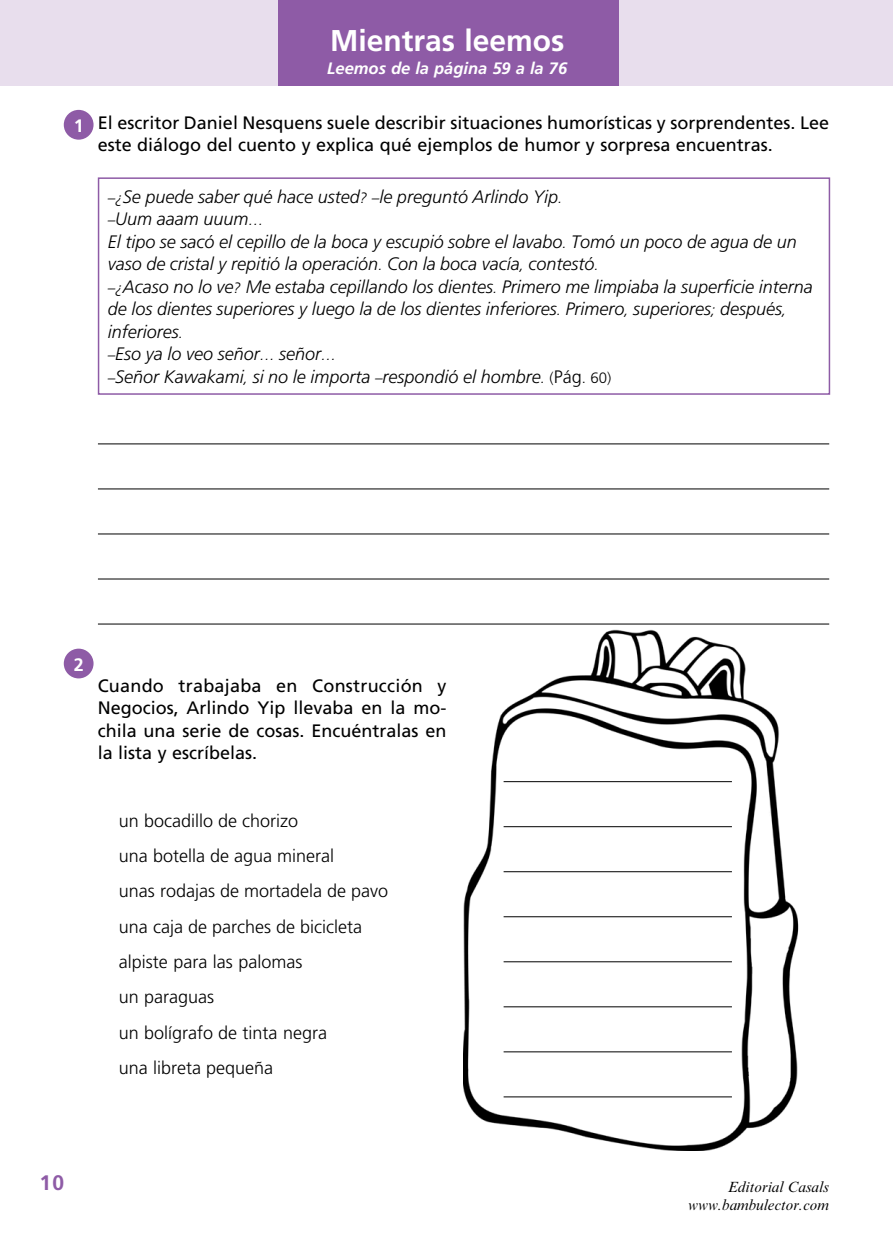
<style>
.page{position:relative;width:893px;height:1234px;background:#fff}
.page>*{position:absolute;margin:0;border:0;box-sizing:border-box;transform-origin:0 0}
.t1{font:700 30px "Frutiger";color:#fff}
.t2{font:700 21px "Frutiger";color:#8e5ba6}
.t3{font:italic 300 18px/22.5px "Frutiger LT Std";color:#000}
.t4{font:18px/22.5px "Frutiger LT Std";color:#000}
.t5{font:300 18px/35.2px "Frutiger LT Std";color:#000}
.t6{font:700 18px "Frutiger";color:#fff}
.t7{font:italic 700 16.5px "Frutiger";color:#fff}
.t8{font:italic 15px/18px "Times New Roman MT Std";color:#000;text-align:right}
.s1{font-size:15px}
.s2{font-style:normal;font-size:15px}
.s3{font-style:normal}
</style>
<div class="page">
<div style="left:0;top:0;width:893px;height:85px;background:#e8deed"></div>
<hr style="left:98px;top:443px;width:731px;height:1px;background:#000">
<hr style="left:98px;top:488px;width:731px;height:1px;background:#000">
<hr style="left:98px;top:533px;width:731px;height:1px;background:#000">
<hr style="left:98px;top:578px;width:731px;height:1px;background:#000">
<hr style="left:98px;top:623px;width:731px;height:1px;background:#000">
<div style="left:64px;top:110px;width:30px;height:30px;background:#8e5ba6;border-radius:50%"></div>
<div style="left:64px;top:648px;width:30px;height:30px;background:#8e5ba6;border-radius:50%"></div>
<div style="left:278px;top:0;width:340px;height:85px;background:#8e5ba6"></div>
<div style="left:98px;top:177px;width:732px;height:217px;border:2px solid #8e5ba6"></div>
<img style="left:463px;top:629px;width:336px;height:521px">
<hr style="left:504px;top:781px;width:228px;height:1px;background:#000">
<hr style="left:504px;top:826px;width:228px;height:1px;background:#000">
<hr style="left:504px;top:871px;width:228px;height:1px;background:#000">
<hr style="left:504px;top:916px;width:228px;height:1px;background:#000">
<hr style="left:504px;top:961px;width:228px;height:1px;background:#000">
<hr style="left:504px;top:1006px;width:228px;height:1px;background:#000">
<hr style="left:504px;top:1051px;width:228px;height:1px;background:#000">
<hr style="left:504px;top:1096px;width:228px;height:1px;background:#000">
<p class="t6" style="left:74px;top:115px;width:12px">1</p>
<h1 class="t1" style="left:330px;top:23px;width:236px">Mientras leemos</h1>
<p class="t7" style="left:327px;top:58px;width:241px">Leemos de la página 59 a la 76</p>
<p class="t4" style="left:98px;top:111px;width:733px">El escritor Daniel Nesquens suele describir situaciones humorísticas y sorprendentes. Lee este diálogo del cuento y explica qué ejemplos de humor y sorpresa encuentras.</p>
<p class="t3" style="left:108px;top:185px;width:706px"><span class="s1">–¿</span>Se puede saber qué hace usted<span class="s1">? –</span>le preguntó Arlindo Yip<span class="s1">.<br>–</span>Uum aaam uuum<span class="s1">…<br></span>El tipo se sacó el cepillo de la boca y escupió sobre el lavabo<span class="s1">.</span> Tomó un poco de agua de un vaso de cristal y repitió la operación<span class="s1">.</span> Con la boca vacía<span class="s1">,</span> contestó<span class="s1">.<br>–¿</span>Acaso no lo ve<span class="s1">?</span> Me estaba cepillando los dientes<span class="s1">.</span> Primero me limpiaba la superficie interna de los dientes superiores y luego la de los dientes inferiores<span class="s1">.</span> Primero<span class="s1">,</span> superiores<span class="s1">;</span> después<span class="s1">, </span>inferiores<span class="s1">.<br>–</span>Eso ya lo veo señor<span class="s1">…</span> señor<span class="s1">…<br>–</span>Señor Kawakami<span class="s1">,</span> si no le importa <span class="s1">–</span>respondió el hombre<span class="s1">.</span> <span class="s2">(</span><span class="s3">Pág</span><span class="s2">. 60)</span></p>
<p class="t6" style="left:74px;top:653px;width:12px">2</p>
<p class="t4" style="left:98px;top:674px;width:350px;text-align:justify">Cuando trabajaba en Construcción y Negocios, Arlindo Yip llevaba en la mo&shy;chila una serie de cosas. Encuéntralas en la lista y escríbelas.</p>
<p class="t5" style="left:119px;top:803px;width:271px">un bocadillo de chorizo<br>una botella de agua mineral<br>unas rodajas de mortadela de pavo una caja de parches de bicicleta alpiste para las palomas<br>un paraguas<br>un bolígrafo de tinta negra<br>una libreta pequeña</p>
<p class="t2" style="left:40px;top:1170px;width:26px">10</p>
<p class="t8" style="left:688px;top:1177px;width:142px">Editorial Casals www.bambulector.com</p>
</div>
